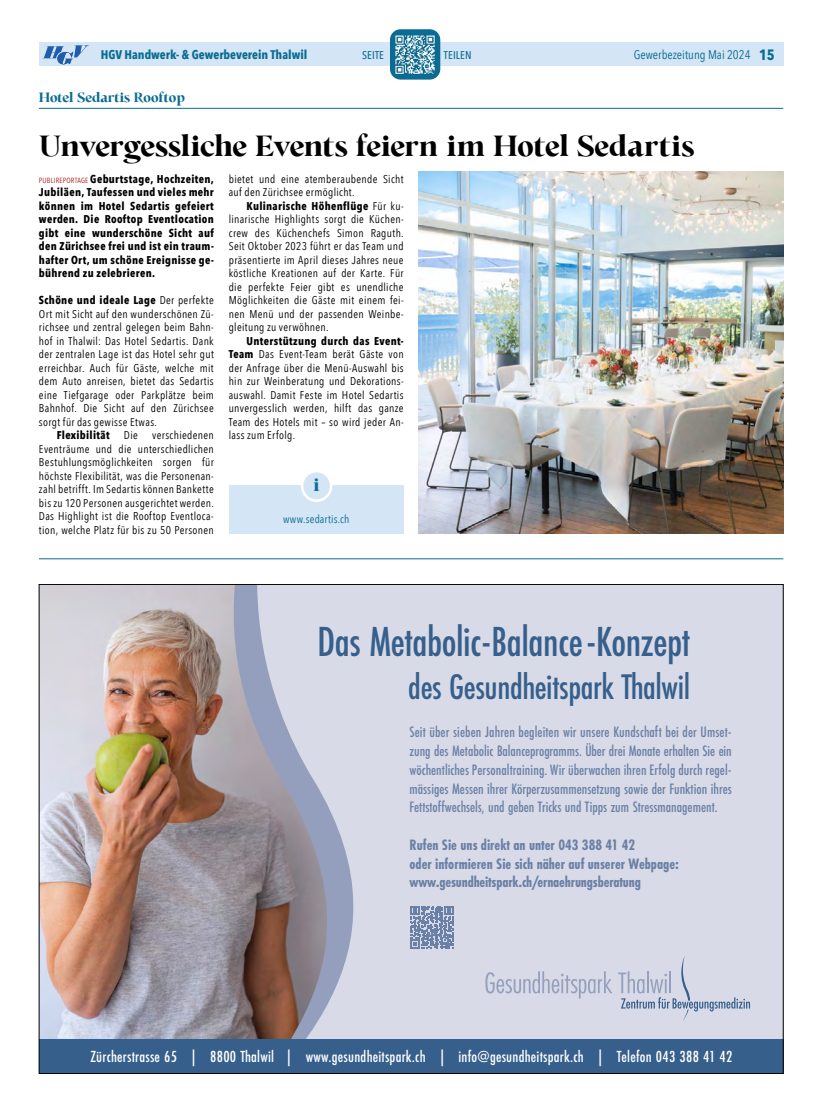
<style>
.page{position:relative;width:833px;height:1117px;background:#fff}
.page>*{position:absolute;margin:0;border:0;box-sizing:border-box;transform-origin:0 0}
.t1{font:500 43.62px "Futura PT Cond";letter-spacing:-.01em;color:#365f8c}
.t2{font:500 37px "Futura PT Cond";letter-spacing:-.01em;color:#365f8c}
.t3{font:700 32.5px "Cita Pro";letter-spacing:-.02em;color:#000}
.t4{font:700 20px "Cita Pro";color:#0a6c93}
.t5{font:500 16.62px "Futura PT Cond";letter-spacing:.015em;color:#fff}
.t6{font:500 15.62px/18.8px "Futura PT Cond";color:#6b80a6;text-align:justify}
.t7{font:700 15.62px/18.8px "Futura PT Cond";color:#6b80a6}
.t8{font:700 15px "Cita Pro";letter-spacing:-.025em;color:#0a6c93}
.t9{font:700 12.5px "Avenir Next Condensed";color:#0a6c93}
.t10{font:12.5px "Avenir Next Condensed";color:#0a6c93}
.t11{font:11.25px/13.5px "Avenir Next Condensed";letter-spacing:.03em;color:#000;text-align:justify}
.t12{font:700 11.25px/13.5px "Avenir Next Condensed";letter-spacing:.03em;color:#000;text-align:justify}
.t13{font:11.25px "Avenir Next Condensed";letter-spacing:.015em;color:#0a6c93}
.t14{font:500 11.25px "Avenir Next Condensed";letter-spacing:.005em;color:#0a6c93}
.s1{font-weight:700;font-size:15px}
.s2{font-weight:400;font-size:7.5px;color:#a51b17}
.s3{font-weight:700}
</style>
<div class="page">
<div style="left:39px;top:43px;width:744px;height:23px;background:#d4e5f5"></div>
<svg style="left:43px;top:45px;width:46px;height:19px"></svg>
<div style="left:390px;top:29px;width:50px;height:51px;background:#0a6c93;border-radius:11px"></div>
<hr style="left:39px;top:558px;width:744px;height:1px;background:#0a6c93">
<hr style="left:39px;top:108px;width:744px;height:1px;background:#0a6c93">
<img style="left:419px;top:172px;width:364px;height:361px">
<div style="left:229px;top:485px;width:174px;height:34px;background:#d4e5f5"></div>
<div style="left:229px;top:500px;width:174px;height:34px;background:#d4e5f5"></div>
<div style="left:302px;top:471px;width:29px;height:29px;background:#d4e5f5;border-radius:50%"></div>
<div style="left:301px;top:470px;width:31px;height:32px;border:2px solid #fff;border-radius:50%"></div>
<div style="left:39px;top:584px;width:744px;height:489px;background:#d8dbe7"></div>
<img style="left:41px;top:586px;width:129px;height:452px">
<svg style="left:485px;top:971px;width:127px;height:27px"></svg>
<svg style="left:618px;top:956px;width:132px;height:65px"></svg>
<hr style="left:669px;top:971px;width:2px;height:21px;background:#94a0bd">
<svg style="left:170px;top:586px;width:254px;height:452px"></svg>
<div style="left:39px;top:1038px;width:744px;height:35px;background:#365f8c"></div>
<svg style="left:410px;top:905px;width:43px;height:43px"></svg>
<img style="left:395px;top:35px;width:40px;height:39px">
<p class="t9" style="left:101px;top:47px;width:208px">HGV Handwerk- &amp; Gewerbeverein Thalwil</p>
<p class="t14" style="left:362px;top:48px;width:23px">SEITE</p>
<p class="t14" style="left:444px;top:48px;width:29px">TEILEN</p>
<p class="t10" style="left:634px;top:44px;width:143px">Gewerbezeitung Mai 2024 <span class="s1">15</span></p>
<h3 class="t8" style="left:39px;top:87px;width:147px">Hotel Sedartis Rooftop</h3>
<h3 class="t3" style="left:39px;top:124px;width:657px">Unvergessliche Events feiern im Hotel Sedartis</h3>
<p class="t12" style="left:39px;top:172px;width:176px"><span class="s2">PUBLIREPORTAGE</span> Geburtstage, Hochzeiten, Jubiläen, Taufessen und vieles mehr können im Hotel Sedartis gefeiert werden. Die Rooftop Eventlocation gibt eine wunderschöne Sicht auf den Zürichsee frei und ist ein traum&shy;hafter Ort, um schöne Ereignisse ge&shy;bührend zu zelebrieren.</p>
<p class="t11" style="left:39px;top:293px;width:176px"><span class="s3">Schöne und ideale Lage</span> Der perfekte Ort mit Sicht auf den wunderschönen Zü&shy;richsee und zentral gelegen beim Bahn&shy;hof in Thalwil: Das Hotel Sedartis. Dank der zentralen Lage ist das Hotel sehr gut erreichbar. Auch für Gäste, welche mit dem Auto anreisen, bietet das Sedartis eine Tiefgarage oder Parkplätze beim Bahnhof. Die Sicht auf den Zürichsee sorgt für das gewisse Etwas.</p>
<p class="t12" style="left:57px;top:428px;width:54px">Flexibilität</p>
<p class="t11" style="left:124px;top:428px;width:15px">Die</p>
<p class="t11" style="left:229px;top:171px;width:176px">bietet und eine atemberaubende Sicht auf den Zürichsee ermöglicht.</p>
<p class="t11" style="left:229px;top:198px;width:176px;text-indent:18px"><span class="s3">Kulinarische Höhenflüge</span> Für ku&shy;linarische Highlights sorgt die Küchen&shy;crew des Küchenchefs Simon Raguth.<br>Seit Oktober 2023 führt er das Team und präsentierte im April dieses Jahres neue köstliche Kreationen auf der Karte. Für die perfekte Feier gibt es unendliche Möglichkeiten die Gäste mit einem fei&shy;nen Menü und der passenden Weinbe&shy;gleitung zu verwöhnen.</p>
<p class="t11" style="left:229px;top:333px;width:176px;text-indent:18px"><span class="s3">Unterstützung durch das Event-Team</span> Das Event-Team berät Gäste von der Anfrage über die Menü-Auswahl bis hin zur Weinberatung und Dekorations&shy;auswahl. Damit Feste im Hotel Sedartis unvergesslich werden, hilft das ganze Team des Hotels mit – so wird jeder An&shy;lass zum Erfolg.</p>
<p class="t11" style="left:39px;top:428px;width:176px;text-indent:113px">verschiedenen Eventräume und die unterschiedlichen Bestuhlungsmöglichkeiten sorgen für höchste Flexibilität, was die Personenan&shy;zahl betrifft. Im Sedartis können Bankette bis zu 120 Personen ausgerichtet werden.<br>Das Highlight ist die Rooftop Eventloca&shy;tion, welche Platz für bis zu 50 Personen</p>
<h3 class="t4" style="left:313px;top:472px;width:8px">i</h3>
<p class="t13" style="left:283px;top:509px;width:68px">www.sedartis.ch</p>
<h1 class="t1" style="left:317px;top:616px;width:374px">Das Metabolic-Balance-Konzept</h1>
<h2 class="t2" style="left:408px;top:664px;width:283px">des Gesundheitspark Thalwil</h2>
<p class="t6" style="left:409px;top:722px;width:324px">Seit über sieben Jahren begleiten wir unsere Kundschaft bei der Umset&shy;zung des Metabolic Balanceprogramms. Über drei Monate erhalten Sie ein wöchentliches Personaltraining. Wir überwachen ihren Erfolg durch regel&shy;mässiges Messen ihrer Körperzusammensetzung sowie der Funktion ihres Fettstoffwechsels, und geben Tricks und Tipps zum Stressmanagement.</p>
<h3 class="t7" style="left:409px;top:835px;width:271px">Rufen Sie uns direkt an unter 043 388 41 42<br>oder informieren Sie sich näher auf unserer Webpage: www.gesundheitspark.ch/ernaehrungsberatung</h3>
<h3 class="t5" style="left:90px;top:1046px;width:643px">Zürcherstrasse 65 | 8800 Thalwil | www.gesundheitspark.ch | info@gesundheitspark.ch | Telefon 043 388 41 42</h3>
</div>
